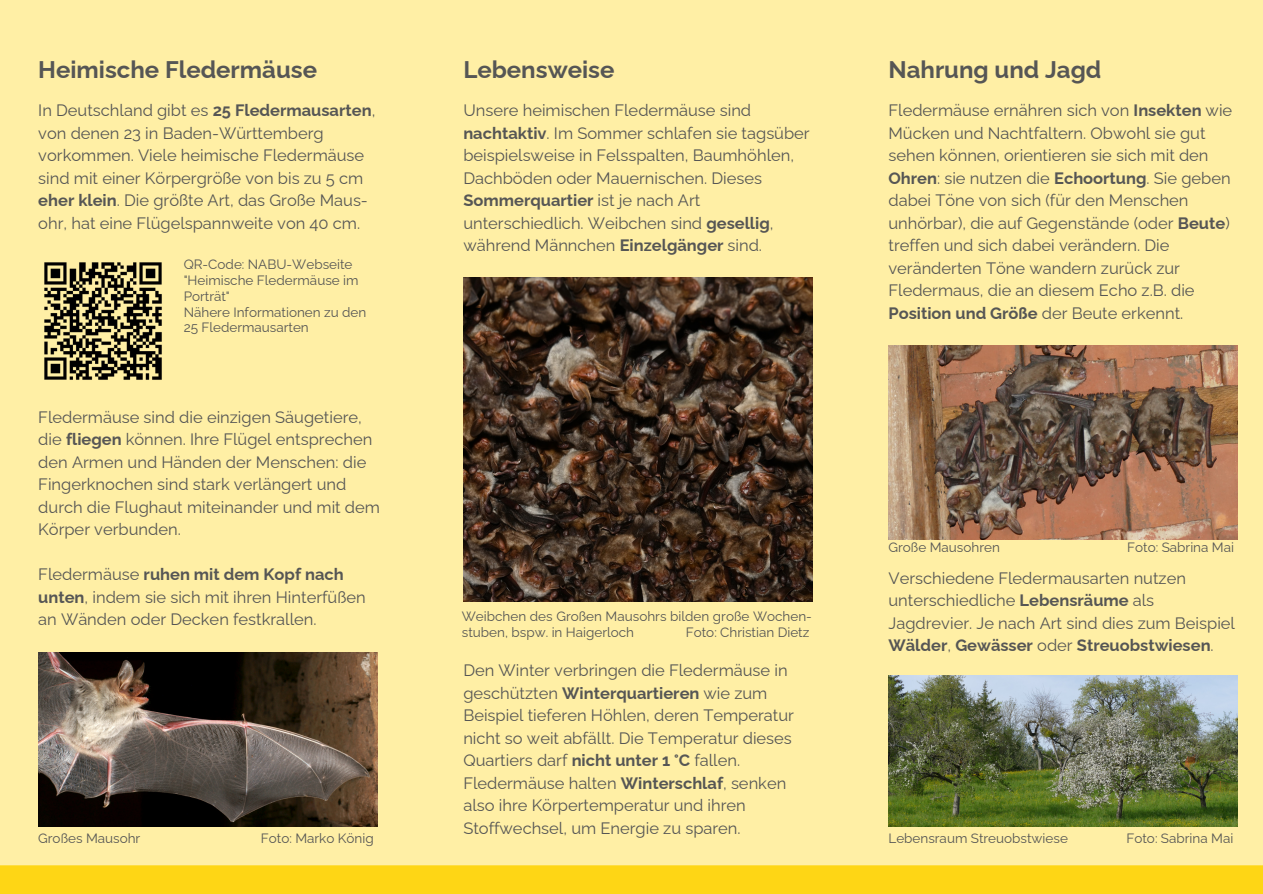
<style>
.page{position:relative;width:1263px;height:894px;background:#fff}
.page>*{position:absolute;margin:0;border:0;box-sizing:border-box;transform-origin:0 0}
.t1{font:700 24px "Raleway";color:#565655}
.t2{font:16.5px/22.5px "Raleway";color:#565655}
.t3{font:13.5px/15.8px "Raleway";color:#565655}
.s1{font-weight:700}
</style>
<div class="page">
<div style="left:0;top:0;width:1263px;height:893px;background:#ffefa5"></div>
<div style="left:0;top:865px;width:1263px;height:28px;background:#fed615"></div>
<img style="left:44px;top:262px;width:118px;height:118px">
<img style="left:38px;top:652px;width:340px;height:174px">
<img style="left:888px;top:675px;width:349px;height:151px">
<img style="left:463px;top:277px;width:349px;height:324px">
<img style="left:888px;top:345px;width:349px;height:194px">
<p class="t1" style="left:38px;top:55px;width:280px">Heimische Fledermäuse</p>
<p class="t1" style="left:463px;top:55px;width:153px">Lebensweise</p>
<p class="t1" style="left:888px;top:55px;width:214px">Nahrung und Jagd</p>
<p class="t2" style="left:463px;top:99px;width:348px">Unsere heimischen Fledermäuse sind <span class="s1">nachtaktiv</span>. Im Sommer schlafen sie tagsüber beispielsweise in Felsspalten, Baumhöhlen, Dachböden oder Mauernischen. Dieses <span class="s1">Sommerquartier</span> ist je nach Art unterschiedlich. Weibchen sind <span class="s1">gesellig</span>, während Männchen <span class="s1">Einzelgänger</span> sind.</p>
<p class="t2" style="left:888px;top:99px;width:345px">Fledermäuse ernähren sich von <span class="s1">Insekten</span> wie Mücken und Nachtfaltern. Obwohl sie gut sehen können, orientieren sie sich mit den <span class="s1">Ohren</span>: sie nutzen die <span class="s1">Echoortung</span>. Sie geben dabei Töne von sich (für den Menschen unhörbar), die auf Gegenstände (oder <span class="s1">Beute</span>) treffen und sich dabei verändern. Die veränderten Töne wandern zurück zur Fledermaus, die an diesem Echo z.B. die <span class="s1">Position und Größe</span> der Beute erkennt.</p>
<p class="t2" style="left:38px;top:99px;width:339px">In Deutschland gibt es <span class="s1">25 Fledermausarten</span>, von denen 23 in Baden-Württemberg vorkommen. Viele heimische Fledermäuse sind mit einer Körpergröße von bis zu 5 cm <span class="s1">eher klein</span>. Die größte Art, das Große Maus&shy;ohr, hat eine Flügelspannweite von 40 cm.</p>
<p class="t3" style="left:184px;top:256px;width:170px">QR-Code: NABU-Webseite</p>
<p class="t3" style="left:184px;top:272px;width:176px">"Heimische Fledermäuse im<br>Porträt"</p>
<p class="t3" style="left:184px;top:304px;width:184px">Nähere Informationen zu den<br>25 Fledermausarten</p>
<p class="t2" style="left:38px;top:405px;width:343px">Fledermäuse sind die einzigen Säugetiere, die <span class="s1">fliegen</span> können. Ihre Flügel entsprechen den Armen und Händen der Menschen: die Fingerknochen sind stark verlängert und durch die Flughaut miteinander und mit dem Körper verbunden.</p>
<p class="t2" style="left:38px;top:563px;width:329px">Fledermäuse <span class="s1">ruhen mit dem Kopf nach unten</span>, indem sie sich mit ihren Hinterfüßen an Wänden oder Decken festkrallen.</p>
<p class="t2" style="left:888px;top:566px;width:348px">Verschiedene Fledermausarten nutzen unterschiedliche <span class="s1">Lebensräume</span> als Jagdrevier. Je nach Art sind dies zum Beispiel <span class="s1">Wälder</span>, <span class="s1">Gewässer</span> oder <span class="s1">Streuobstwiesen</span>.</p>
<p class="t3" style="left:888px;top:539px;width:113px">Große Mausohren</p>
<p class="t3" style="left:1127px;top:539px;width:108px">Foto: Sabrina Mai</p>
<p class="t3" style="left:462px;top:608px;width:352px">Weibchen des Großen Mausohrs bilden große Wochen&shy;stuben, bspw. in Haigerloch</p>
<p class="t3" style="left:686px;top:623px;width:125px">Foto: Christian Dietz</p>
<p class="t3" style="left:38px;top:830px;width:104px">Großes Mausohr</p>
<p class="t3" style="left:261px;top:830px;width:114px">Foto: Marko König</p>
<p class="t2" style="left:463px;top:658px;width:332px">Den Winter verbringen die Fledermäuse in geschützten <span class="s1">Winterquartieren</span> wie zum Beispiel tieferen Höhlen, deren Temperatur nicht so weit abfällt. Die Temperatur dieses Quartiers darf <span class="s1">nicht unter 1 °C</span> fallen.<br>Fledermäuse halten <span class="s1">Winterschlaf</span>, senken also ihre Körpertemperatur und ihren Stoffwechsel, um Energie zu sparen.</p>
<p class="t3" style="left:888px;top:830px;width:181px">Lebensraum Streuobstwiese</p>
<p class="t3" style="left:1126px;top:830px;width:108px">Foto: Sabrina Mai</p>
</div>
